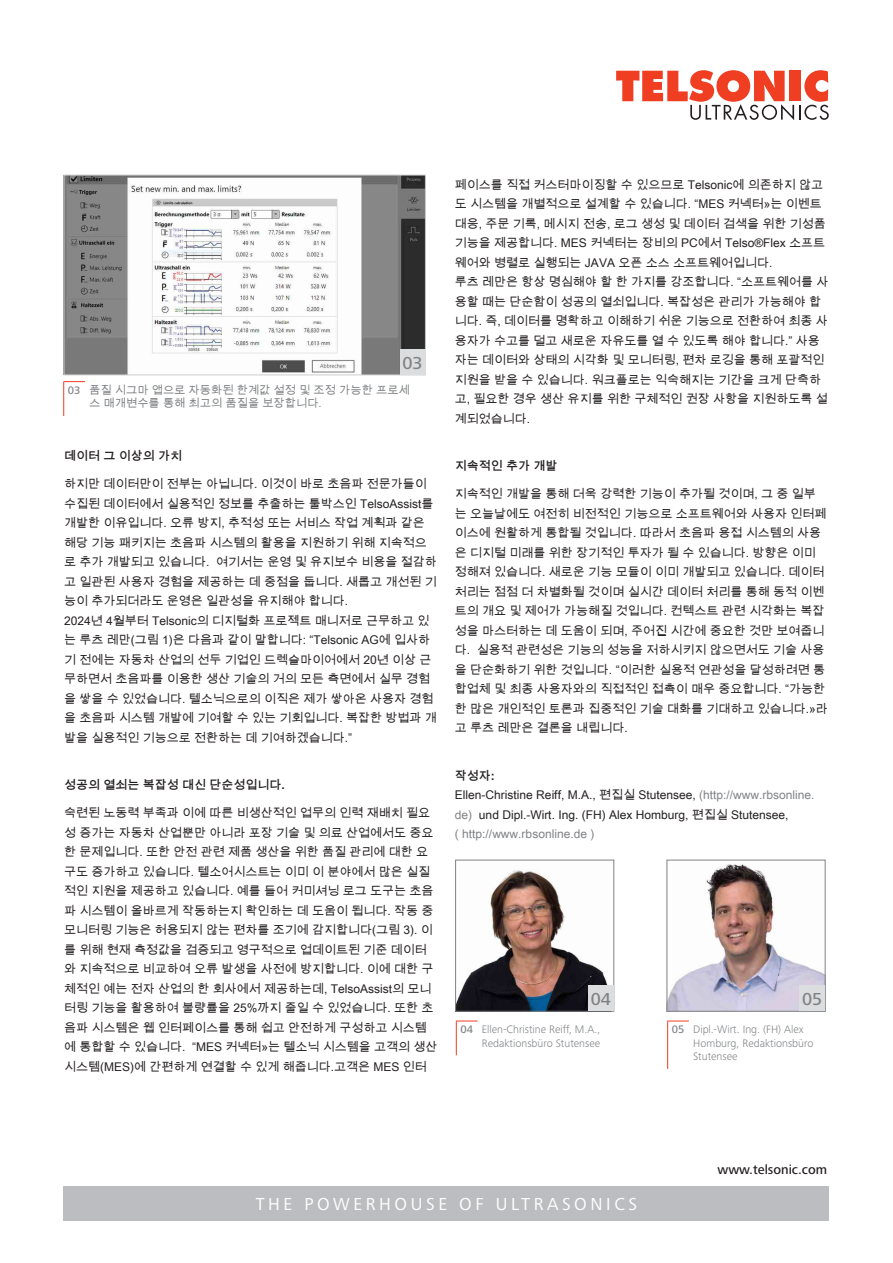
<style>
.page{position:relative;width:893px;height:1263px;background:#fff}
.page>*{position:absolute;margin:0;border:0;box-sizing:border-box;transform-origin:0 0}
.t1{font:18px "Frutiger Next Pro";letter-spacing:.2em;color:#fff}
.t2{font:500 18px "Frutiger Next Pro";color:#808285}
.t3{font:500 13.5px "Frutiger Next Pro";color:#231f20}
.t4{font:12px/19.5px "Arial Unicode MS";color:#231f20}
.t5{font:700 12px "Arial Unicode MS";color:#231f20}
.t6{font:300 11.25px/13.5px "Frutiger Next Pro";color:#808285;text-align:right}
.t7{font:11.25px/13.5px "Arial Unicode MS";color:#808285}
.s1{font-family:"Frutiger Next Pro";font-weight:500}
.s2{font-weight:700}
.s3{color:#808285}
.s4{font-weight:500}
</style>
<div class="page">
<svg style="left:616px;top:70px;width:213px;height:50px"></svg>
<div style="left:64px;top:1186px;width:765px;height:34px;background:#bcbdc0"></div>
<img style="left:457px;top:870px;width:151px;height:139px">
<div style="left:455px;top:860px;width:159px;height:151px;border:1px solid #808285"></div>
<svg style="left:457px;top:1021px;width:21px;height:1px"></svg>
<hr style="left:456px;top:1021px;width:1px;height:34px;background:#ef3e22">
<div style="left:588px;top:985px;width:26px;height:26px;background:#dcdddf"></div>
<img style="left:669px;top:864px;width:154px;height:145px">
<div style="left:667px;top:860px;width:158px;height:151px;border:1px solid #808285"></div>
<svg style="left:668px;top:1021px;width:21px;height:1px"></svg>
<hr style="left:667px;top:1021px;width:1px;height:48px;background:#ef3e22">
<div style="left:799px;top:985px;width:26px;height:26px;background:#dcdddf"></div>
<img style="left:66px;top:177px;width:358px;height:196px">
<div style="left:64px;top:175px;width:362px;height:200px;border:1px solid #cccdcf"></div>
<div style="left:400px;top:349px;width:25px;height:26px;background:#dcdddf"></div>
<svg style="left:63px;top:381px;width:22px;height:1px"></svg>
<hr style="left:63px;top:382px;width:1px;height:34px;background:#ef3e22">
<h1 class="t2" style="left:402px;top:352px;width:22px">03</h1>
<p class="t7" style="left:89px;top:383px;width:322px;text-indent:-21px"><span class="s1">03</span> 품질 시그마 앱으로 자동화된 한계값 설정 및 조정 가능한 프로세 스 매개변수를 통해 최고의 품질을 보장합니다.</p>
<p class="t5" style="left:64px;top:447px;width:120px">데이터 그 이상의 가치</p>
<p class="t4" style="left:64px;top:474px;width:374px">하지만 데이터만이 전부는 아닙니다. 이것이 바로 초음파 전문가들이 수집된 데이터에서 실용적인 정보를 추출하는 툴박스인 TelsoAssist를 개발한 이유입니다. 오류 방지, 추적성 또는 서비스 작업 계획과 같은 해당 기능 패키지는 초음파 시스템의 활용을 지원하기 위해 지속적으 로 추가 개발되고 있습니다. 여기서는 운영 및 유지보수 비용을 절감하 고 일관된 사용자 경험을 제공하는 데 중점을 둡니다. 새롭고 개선된 기 능이 추가되더라도 운영은 일관성을 유지해야 합니다.<br>2024년 4월부터 Telsonic의 디지털화 프로젝트 매니저로 근무하고 있 는 루츠 레만(그림 1)은 다음과 같이 말합니다: “Telsonic AG에 입사하 기 전에는 자동차 산업의 선두 기업인 드렉슬마이어에서 20년 이상 근 무하면서 초음파를 이용한 생산 기술의 거의 모든 측면에서 실무 경험 을 쌓을 수 있었습니다. 텔소닉으로의 이직은 제가 쌓아온 사용자 경험 을 초음파 시스템 개발에 기여할 수 있는 기회입니다. 복잡한 방법과 개 발을 실용적인 기능으로 전환하는 데 기여하겠습니다.”</p>
<p class="t5" style="left:64px;top:776px;width:222px">성공의 열쇠는 복잡성 대신 단순성입니다.</p>
<p class="t4" style="left:64px;top:803px;width:375px">숙련된 노동력 부족과 이에 따른 비생산적인 업무의 인력 재배치 필요 성 증가는 자동차 산업뿐만 아니라 포장 기술 및 의료 산업에서도 중요 한 문제입니다. 또한 안전 관련 제품 생산을 위한 품질 관리에 대한 요 구도 증가하고 있습니다. 텔소어시스트는 이미 이 분야에서 많은 실질 적인 지원을 제공하고 있습니다. 예를 들어 커미셔닝 로그 도구는 초음 파 시스템이 올바르게 작동하는지 확인하는 데 도움이 됩니다. 작동 중 모니터링 기능은 허용되지 않는 편차를 조기에 감지합니다(그림 3). 이 를 위해 현재 측정값을 검증되고 영구적으로 업데이트된 기준 데이터 와 지속적으로 비교하여 오류 발생을 사전에 방지합니다. 이에 대한 구 체적인 예는 전자 산업의 한 회사에서 제공하는데, TelsoAssist의 모니 터링 기능을 활용하여 불량률을 25%까지 줄일 수 있었습니다. 또한 초 음파 시스템은 웹 인터페이스를 통해 쉽고 안전하게 구성하고 시스템 에 통합할 수 있습니다. “MES 커넥터»는 텔소닉 시스템을 고객의 생산 시스템(MES)에 간편하게 연결할 수 있게 해줍니다.고객은 MES 인터</p>
<p class="t4" style="left:455px;top:174px;width:375px">페이스를 직접 커스터마이징할 수 있으므로 Telsonic에 의존하지 않고 도 시스템을 개별적으로 설계할 수 있습니다. “MES 커넥터»는 이벤트 대응, 주문 기록, 메시지 전송, 로그 생성 및 데이터 검색을 위한 기성품 기능을 제공합니다. MES 커넥터는 장비의 PC에서 Telso®Flex 소프트 웨어와 병렬로 실행되는 JAVA 오픈 소스 소프트웨어입니다.<br>루츠 레만은 항상 명심해야 할 한 가지를 강조합니다. “소프트웨어를 사 용할 때는 단순함이 성공의 열쇠입니다. 복잡성은 관리가 가능해야 합 니다. 즉, 데이터를 명확하고 이해하기 쉬운 기능으로 전환하여 최종 사 용자가 수고를 덜고 새로운 자유도를 열 수 있도록 해야 합니다.” 사용 자는 데이터와 상태의 시각화 및 모니터링, 편차 로깅을 통해 포괄적인 지원을 받을 수 있습니다. 워크플로는 익숙해지는 기간을 크게 단축하 고, 필요한 경우 생산 유지를 위한 구체적인 권장 사항을 지원하도록 설 계되었습니다.</p>
<p class="t5" style="left:455px;top:457px;width:104px">지속적인 추가 개발</p>
<p class="t4" style="left:455px;top:484px;width:374px">지속적인 개발을 통해 더욱 강력한 기능이 추가될 것이며, 그 중 일부 는 오늘날에도 여전히 비전적인 기능으로 소프트웨어와 사용자 인터페 이스에 원활하게 통합될 것입니다. 따라서 초음파 용접 시스템의 사용 은 디지털 미래를 위한 장기적인 투자가 될 수 있습니다. 방향은 이미 정해져 있습니다. 새로운 기능 모듈이 이미 개발되고 있습니다. 데이터 처리는 점점 더 차별화될 것이며 실시간 데이터 처리를 통해 동적 이벤 트의 개요 및 제어가 가능해질 것입니다. 컨텍스트 관련 시각화는 복잡 성을 마스터하는 데 도움이 되며, 주어진 시간에 중요한 것만 보여줍니 다. 실용적 관련성은 기능의 성능을 저하시키지 않으면서도 기술 사용 을 단순화하기 위한 것입니다. “이러한 실용적 연관성을 달성하려면 통 합업체 및 최종 사용자와의 직접적인 접촉이 매우 중요합니다. “가능한 한 많은 개인적인 토론과 집중적인 기술 대화를 기대하고 있습니다.»라 고 루츠 레만은 결론을 내립니다.</p>
<p class="t4" style="left:455px;top:765px;width:361px"><span class="s2">작성자:<br></span>Ellen-Christine Reiff, M.A., 편집실 Stutensee, <span class="s3">(http://www.rbsonline. de)</span> und Dipl.-Wirt. Ing. (FH) Alex Homburg, 편집실 Stutensee,<br><span class="s3">( http://www.rbsonline.de )</span></p>
<h1 class="t2" style="left:591px;top:988px;width:22px">04</h1>
<p class="t6" style="left:461px;top:1023px;width:141px"><span class="s4">04</span> Ellen-Christine Reiff, M.A.,<br>Redaktionsbüro Stutensee</p>
<h1 class="t2" style="left:802px;top:988px;width:22px">05</h1>
<p class="t6" style="left:693px;top:1023px;width:122px;text-align:left;text-indent:-21px"><span class="s4">05</span> Dipl.-Wirt. Ing. (FH) Alex<br>Homburg, Redaktionsbüro<br>Stutensee</p>
<p class="t3" style="left:717px;top:1161px;width:111px">www.telsonic.com</p>
<h1 class="t1" style="left:256px;top:1194px;width:383px">THE POWERHOUSE OF ULTRASONICS</h1>
</div>
